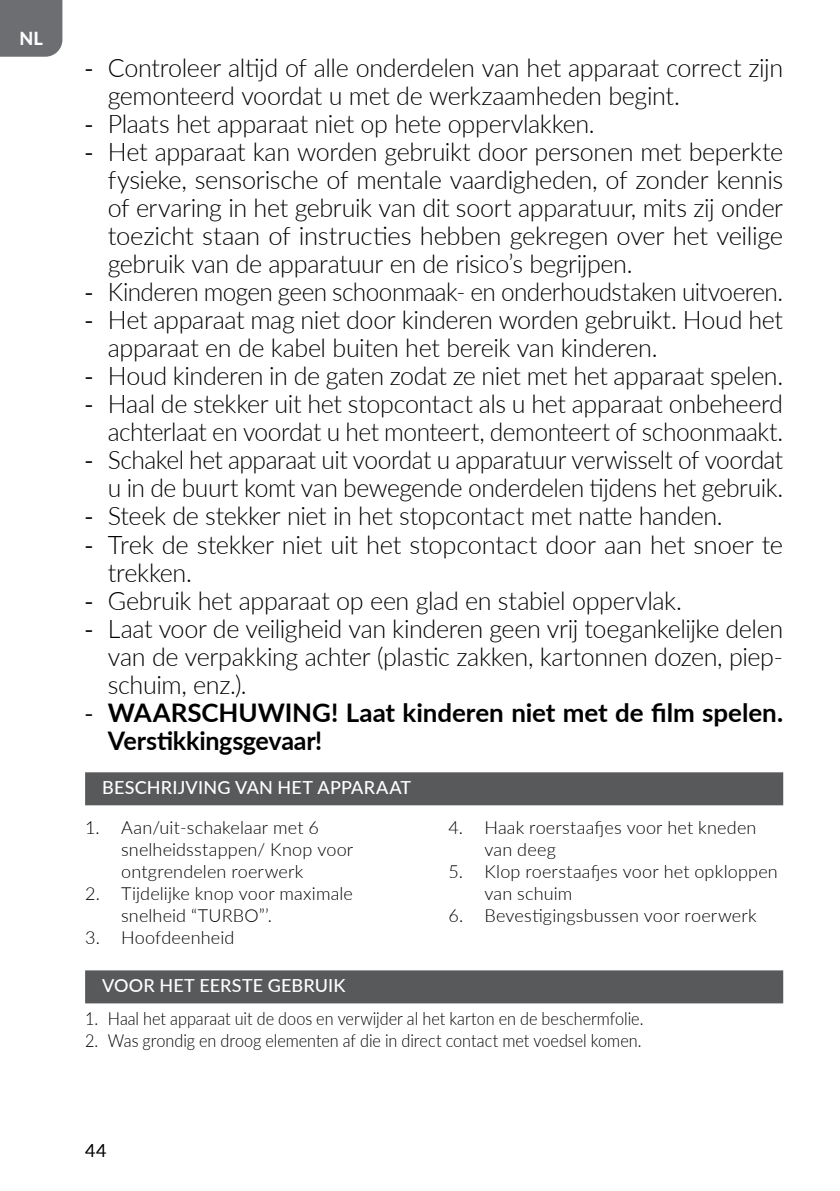
<style>
.page{position:relative;width:840px;height:1191px;background:#fff}
.page>*{position:absolute;margin:0;border:0;box-sizing:border-box;transform-origin:0 0}
.t1{font:300 25.6px/28px "Lato";letter-spacing:-.02em;color:#000}
.t2{font:300 25.6px/28px "Lato";letter-spacing:-.02em;color:#000;text-align:right;scale:.96 1}
.t3{font:700 25.6px/28px "Lato";letter-spacing:-.005em;color:#000}
.t4{font:300 25.6px "Lato";letter-spacing:-.02em;color:#000;scale:.95 1}
.t5{font:300 18px/22px "Lato";letter-spacing:.005em;color:#000}
.t6{font:300 18px "Lato";letter-spacing:.005em;color:#000;scale:.9 1}
.t7{font:500 18px "Lato";letter-spacing:.01em;color:#fff}
.t8{font:18px "Lato";color:#000}
.t9{font:800 18px "Lato";color:#fff}
.s1{font-family:"Myriad Pro";font-weight:400}
</style>
<div class="page">
<div style="left:0;top:0;width:62px;height:57px;background:#6d6e71"></div>
<div style="left:85px;top:772px;width:697px;height:33px;background:#58595b"></div>
<div style="left:85px;top:970px;width:697px;height:33px;background:#58595b"></div>
<p class="t9" style="left:19px;top:25px;width:25px">NL</p>
<p class="t1" style="left:108px;top:53px;width:676px;text-indent:-23px"><span class="s1">-</span> Controleer altijd of alle onderdelen van het apparaat correct zijn gemonteerd voordat u met de werkzaamheden begint.</p>
<p class="t1" style="left:85px;top:109px;width:510px"><span class="s1">-</span> Plaats het apparaat niet op hete oppervlakken.</p>
<p class="t1" style="left:108px;top:137px;width:676px;text-align:justify;text-indent:-23px"><span class="s1">-</span> Het apparaat kan worden gebruikt door personen met beperkte fysieke, sensorische of mentale vaardigheden, of zonder kennis of ervaring in het gebruik van dit soort apparatuur, mits zij onder toezicht staan of instructies hebben gekregen over het veilige gebruik van de apparatuur en de risico’s begrijpen.</p>
<p class="t4" style="left:85px;top:274px;width:735px"><span class="s1">-</span> Kinderen mogen geen schoonmaak- en onderhoudstaken uitvoeren.</p>
<p class="t1" style="left:108px;top:305px;width:676px;text-indent:-23px"><span class="s1">-</span> Het apparaat mag niet door kinderen worden gebruikt. Houd het apparaat en de kabel buiten het bereik van kinderen.</p>
<p class="t1" style="left:85px;top:361px;width:699px"><span class="s1">-</span> Houd kinderen in de gaten zodat ze niet met het apparaat spelen.</p>
<p class="t1" style="left:85px;top:389px;width:699px;text-align:right"><span class="s1">-</span> Haal de stekker uit het stopcontact als u het apparaat onbeheerd achterlaat en voordat u het monteert, demonteert of schoonmaakt.</p>
<p class="t2" style="left:85px;top:445px;width:728px"><span class="s1">-</span> Schakel het apparaat uit voordat u apparatuur verwisselt of voordat u in de buurt komt van bewegende onderdelen tijdens het gebruik.</p>
<p class="t1" style="left:85px;top:501px;width:638px"><span class="s1">-</span> Steek de stekker niet in het stopcontact met natte handen.</p>
<p class="t1" style="left:108px;top:529px;width:676px;text-indent:-23px"><span class="s1">-</span> Trek de stekker niet uit het stopcontact door aan het snoer te trekken.</p>
<p class="t1" style="left:85px;top:585px;width:598px"><span class="s1">-</span> Gebruik het apparaat op een glad en stabiel oppervlak.</p>
<p class="t1" style="left:108px;top:613px;width:676px;text-align:justify;text-indent:-23px"><span class="s1">-</span> Laat voor de veiligheid van kinderen geen vrij toegankelijke delen van de verpakking achter (plastic zakken, kartonnen dozen, piep&shy;schuim, enz.).</p>
<p class="t3" style="left:108px;top:697px;width:676px;text-indent:-23px"><span class="s1">-</span> WAARSCHUWING! Laat kinderen niet met de film spelen.<br>Verstikkingsgevaar!</p>
<p class="t7" style="left:102px;top:774px;width:310px">BESCHRIJVING VAN HET APPARAAT</p>
<p class="t5" style="left:121px;top:816px;width:233px;text-indent:-36px">1. Aan/uit-schakelaar met 6 snelheidsstappen/ Knop voor ontgrendelen roerwerk</p>
<p class="t5" style="left:121px;top:882px;width:233px;text-indent:-36px">2. Tijdelijke knop voor maximale snelheid “TURBO”’.</p>
<p class="t5" style="left:85px;top:926px;width:151px">3. Hoofdeenheid</p>
<p class="t5" style="left:484px;top:816px;width:273px;text-indent:-36px">4. Haak roerstaafjes voor het kneden van deeg</p>
<p class="t5" style="left:484px;top:860px;width:295px;text-indent:-36px">5. Klop roerstaafjes voor het opkloppen van schuim</p>
<p class="t5" style="left:448px;top:904px;width:309px">6. Bevestigingsbussen voor roerwerk</p>
<p class="t7" style="left:102px;top:972px;width:245px">VOOR HET EERSTE GEBRUIK</p>
<p class="t6" style="left:85px;top:1006px;width:621px">1. Haal het apparaat uit de doos en verwijder al het karton en de beschermfolie.</p>
<p class="t6" style="left:85px;top:1028px;width:619px">2. Was grondig en droog elementen af die in direct contact met voedsel komen.</p>
<p class="t8" style="left:85px;top:1137px;width:23px">44</p>
</div>
